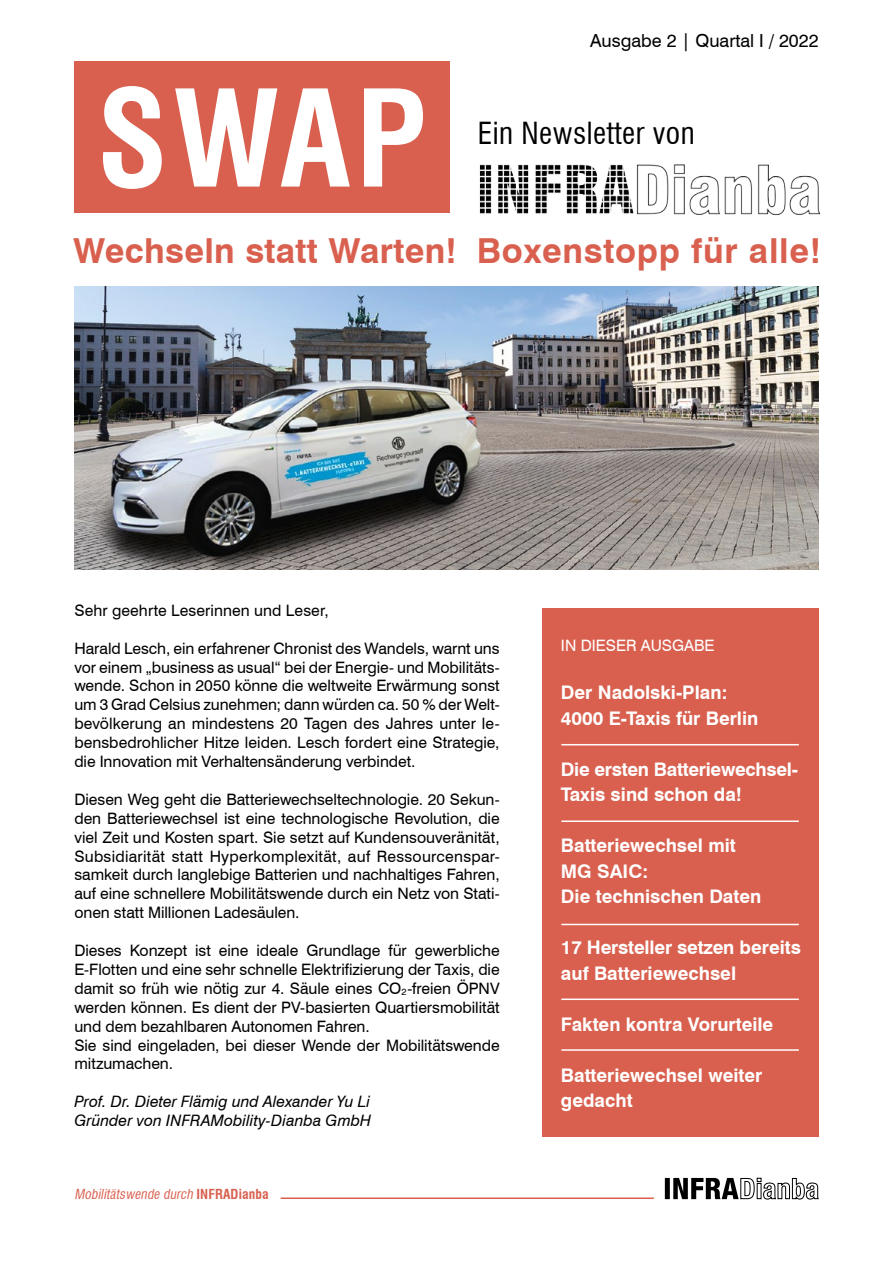
<style>
.page{position:relative;width:893px;height:1263px;background:#fff}
.page>*{position:absolute;margin:0;border:0;box-sizing:border-box;transform-origin:0 0}
.t1{font:700 condensed 130.5px "Swiss 721 BT";color:#fff}
.t2{font:700 34.5px "Swiss 721 BT";letter-spacing:.01em;color:#d9604f}
.t3{font:condensed 29.7px "Swiss 721 BT";letter-spacing:.015em;color:#000}
.t4{font:700 18.75px/25.5px "Swiss 721 BT";color:#fff}
.t5{font:18px "Swiss 721 BT";color:#000}
.t6{font:15.75px/18.9px "Swiss 721 BT";letter-spacing:-.005em;color:#000;text-align:justify}
.t7{font:italic 15.75px/18.9px "Swiss 721 BT";letter-spacing:.005em;color:#000}
.t8{font:15.75px "Swiss 721 BT";color:#fff}
.t9{font:italic condensed 13.5px "Swiss 721 BT";color:#d9604f}
.s1{font-size:9.15px}
.s2{font-weight:700;font-style:normal}
</style>
<div class="page">
<div style="left:74px;top:62px;width:376px;height:151px;background:#d9604f"></div>
<div style="left:542px;top:608px;width:277px;height:528px;background:#d9604f"></div>
<svg style="left:665px;top:1178px;width:154px;height:21px"></svg>
<hr style="left:281px;top:1197px;width:373px;height:2px;background:#d9604f">
<hr style="left:561px;top:924px;width:238px;height:1px;background:#fff">
<hr style="left:561px;top:998px;width:238px;height:2px;background:#fff">
<hr style="left:561px;top:1049px;width:238px;height:2px;background:#fff">
<img style="left:479px;top:164px;width:341px;height:52px">
<hr style="left:561px;top:744px;width:238px;height:1px;background:#fff">
<img style="left:74px;top:286px;width:745px;height:284px">
<hr style="left:561px;top:820px;width:238px;height:2px;background:#fff">
<h1 class="t1" style="left:97px;top:61px;width:332px">SWAP</h1>
<p class="t5" style="left:590px;top:30px;width:230px">Ausgabe 2 | Quartal I / 2022</p>
<h3 class="t3" style="left:478px;top:116px;width:218px">Ein Newsletter von</h3>
<h2 class="t2" style="left:73px;top:230px;width:750px">Wechseln statt Warten! Boxenstopp für alle!</h2>
<p class="t6" style="left:74px;top:601px;width:256px">Sehr geehrte Leserinnen und Leser,</p>
<p class="t6" style="left:74px;top:638px;width:427px">Harald Lesch, ein erfahrener Chronist des Wandels, warnt uns vor einem „business as usual“ bei der Energie- und Mobilitäts&shy;wende. Schon in 2050 könne die weltweite Erwärmung sonst um 3 Grad Celsius zunehmen; dann würden ca. 50 % der Welt&shy;bevölkerung an mindestens 20 Tagen des Jahres unter le&shy;bensbedrohlicher Hitze leiden. Lesch fordert eine Strategie, die Innovation mit Verhaltensänderung verbindet.</p>
<p class="t6" style="left:74px;top:790px;width:427px">Diesen Weg geht die Batteriewechseltechnologie. 20 Sekun&shy;den Batteriewechsel ist eine technologische Revolution, die viel Zeit und Kosten spart. Sie setzt auf Kundensouveränität, Subsidiarität statt Hyperkomplexität, auf Ressourcenspar&shy;samkeit durch langlebige Batterien und nachhaltiges Fahren, auf eine schnellere Mobilitätswende durch ein Netz von Stati&shy;onen statt Millionen Ladesäulen.</p>
<p class="t6" style="left:74px;top:941px;width:427px;text-align:left">Dieses Konzept ist eine ideale Grundlage für gewerbliche E-Flotten und eine sehr schnelle Elektrifizierung der Taxis, die damit so früh wie nötig zur 4. Säule eines CO<span class="s1">2</span>-freien ÖPNV werden können. Es dient der PV-basierten Quartiersmobilität und dem bezahlbaren Autonomen Fahren.<br>Sie sind eingeladen, bei dieser Wende der Mobilitätswende mitzumachen.</p>
<p class="t7" style="left:74px;top:1092px;width:298px">Prof. Dr. Dieter Flämig und Alexander Yu Li<br>Gründer von INFRAMobility-Dianba GmbH</p>
<p class="t9" style="left:74px;top:1186px;width:196px">Mobilitätswende durch <span class="s2">I N F RA D i a n b a</span></p>
<p class="t8" style="left:561px;top:636px;width:155px">IN DIESER AUSGABE</p>
<p class="t4" style="left:561px;top:680px;width:199px">Der Nadolski-Plan:<br>4000 E-Taxis für Berlin</p>
<p class="t4" style="left:561px;top:756px;width:239px">Die ersten Batteriewechsel-<br>Taxis sind schon da!</p>
<p class="t4" style="left:561px;top:833px;width:202px">Batteriewechsel mit<br>MG SAIC:<br>Die technischen Daten</p>
<p class="t4" style="left:561px;top:935px;width:242px">17 Hersteller setzen bereits auf Batteriewechsel</p>
<p class="t4" style="left:561px;top:1011px;width:214px">Fakten kontra Vorurteile</p>
<p class="t4" style="left:561px;top:1062px;width:203px">Batteriewechsel weiter gedacht</p>
</div>
